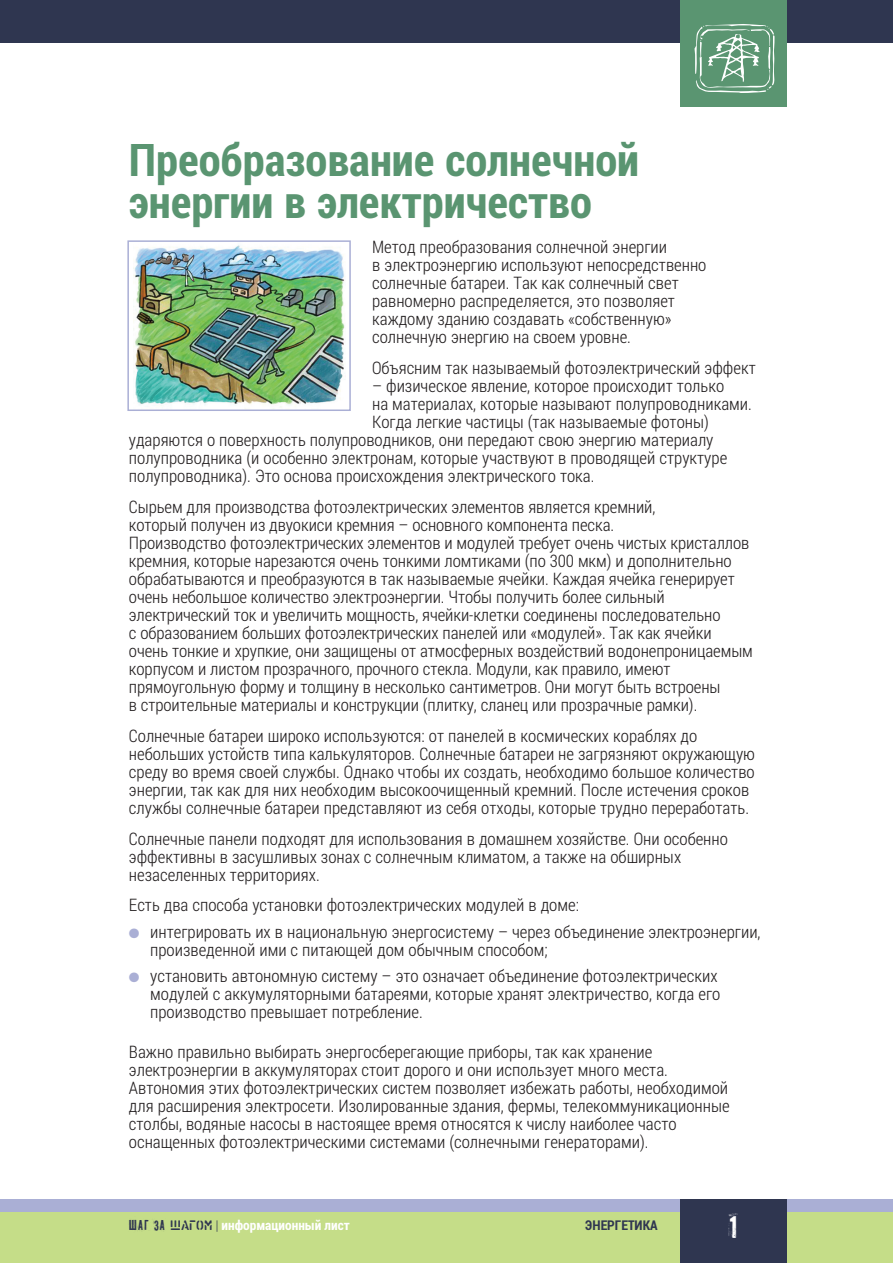
<style>
.page{position:relative;width:893px;height:1263px;background:#fff}
.page>*{position:absolute;margin:0;border:0;box-sizing:border-box;transform-origin:0 0}
.t1{font:700 45px/42px "Roboto Condensed";color:#5a9571}
.t2{font:30px "PF Fuel Pro";color:#fff}
.t3{font:300 17.25px/18px "Roboto Condensed";color:#231f20}
.t4{font:700 13.5px "Roboto Condensed";color:#fff}
.t5{font:700 13.5px "Roboto Condensed";color:#2f3650}
.s1{color:#aaafd5}
.s2{font-family:"PF Fuel Pro";font-weight:400;color:#2f3650}
.s3{font-family:"Logistica Two";font-weight:400;color:#2f3650}
.s4{font-weight:300;color:#2f3650}
</style>
<div class="page">
<div style="left:0;top:0;width:892px;height:43px;background:#2f3650"></div>
<div style="left:680px;top:0;width:106px;height:106px;background:#5a9571"></div>
<svg style="left:694px;top:24px;width:80px;height:69px"></svg>
<div style="left:0;top:1199px;width:892px;height:13px;background:#aaafd5"></div>
<div style="left:0;top:1212px;width:892px;height:51px;background:#c5dd88"></div>
<div style="left:680px;top:1199px;width:106px;height:64px;background:#2f3650"></div>
<img style="left:133px;top:245px;width:212px;height:162px">
<div style="left:127px;top:240px;width:224px;height:171px;border:2px solid #aaafd5"></div>
<h1 class="t1" style="left:129px;top:137px;width:511px">Преобразование солнечной энергии в электричество</h1>
<p class="t3" style="left:372px;top:238px;width:336px">Метод преобразования солнечной энергии<br>в электроэнергию используют непосредственно солнечные батареи. Так как солнечный свет равномерно распределяется, это позволяет каждому зданию создавать «собственную» солнечную энергию на своем уровне.</p>
<p class="t3" style="left:372px;top:358px;width:385px">Объясним так называемый фотоэлектрический эффект</p>
<p class="t3" style="left:372px;top:376px;width:353px">– физическое явление, которое происходит только</p>
<p class="t3" style="left:372px;top:394px;width:381px">на материалах, которые называют полупроводниками.</p>
<p class="t3" style="left:372px;top:412px;width:338px">Когда легкие частицы (так называемые фотоны)</p>
<p class="t3" style="left:129px;top:430px;width:586px">ударяются о поверхность полупроводников, они передают свою энергию материалу</p>
<p class="t3" style="left:129px;top:448px;width:600px">полупроводника (и особенно электронам, которые участвуют в проводящей структуре</p>
<p class="t3" style="left:129px;top:466px;width:467px">полупроводника). Это основа происхождения электрического тока.</p>
<p class="t3" style="left:129px;top:497px;width:625px">Сырьем для производства фотоэлектрических элементов является кремний,<br>который получен из двуокиси кремния – основного компонента песка.<br>Производство фотоэлектрических элементов и модулей требует очень чистых кристаллов кремния, которые нарезаются очень тонкими ломтиками (по 300 мкм) и дополнительно обрабатываются и преобразуются в так называемые ячейки. Каждая ячейка генерирует очень небольшое количество электроэнергии. Чтобы получить более сильный электрический ток и увеличить мощность, ячейки-клетки соединены последовательно<br>с образованием больших фотоэлектрических панелей или «модулей». Так как ячейки очень тонкие и хрупкие, они защищены от атмосферных воздействий водонепроницаемым корпусом и листом прозрачного, прочного стекла. Модули, как правило, имеют прямоугольную форму и толщину в несколько сантиметров. Они могут быть встроены<br>в строительные материалы и конструкции (плитку, сланец или прозрачные рамки).</p>
<p class="t3" style="left:129px;top:726px;width:627px">Солнечные батареи широко используются: от панелей в космических кораблях до небольших устойств типа калькуляторов. Солнечные батареи не загрязняют окружающую среду во время своей службы. Однако чтобы их создать, необходимо большое количество энергии, так как для них необходим высокоочищенный кремний. После истечения сроков службы солнечные батареи представляют из себя отходы, которые трудно переработать.</p>
<p class="t3" style="left:129px;top:829px;width:600px">Солнечные панели подходят для использования в домашнем хозяйстве. Они особенно эффективны в засушливых зонах с солнечным климатом, а также на обширных незаселенных территориях.</p>
<p class="t3" style="left:129px;top:896px;width:451px">Есть два способа установки фотоэлектрических модулей в доме:</p>
<p class="t3" style="left:150px;top:922px;width:612px;text-indent:-21px"><span class="s1">●</span> интегрировать их в национальную энергосистему – через объединение электроэнергии, произведенной ими с питающей дом обычным способом;</p>
<p class="t3" style="left:150px;top:967px;width:571px;text-indent:-21px"><span class="s1">●</span> установить автономную систему – это означает объединение фотоэлектрических модулей с аккумуляторными батареями, которые хранят электричество, когда его производство превышает потребление.</p>
<p class="t3" style="left:129px;top:1042px;width:602px">Важно правильно выбирать энергосберегающие приборы, так как хранение электроэнергии в аккумуляторах стоит дорого и они использует много места.<br>Автономия этих фотоэлектрических систем позволяет избежать работы, необходимой для расширения электросети. Изолированные здания, фермы, телекоммуникационные столбы, водяные насосы в настоящее время относятся к числу наиболее часто оснащенных фотоэлектрическими системами (солнечными генераторами).</p>
<p class="t4" style="left:129px;top:1216px;width:222px"><span class="s2">Шаг за</span> <span class="s3">шагом</span> <span class="s4">|</span> информационный лист</p>
<p class="t5" style="left:585px;top:1216px;width:74px">ЭНЕРГЕТИКА</p>
<h2 class="t2" style="left:728px;top:1210px;width:12px">1</h2>
</div>
